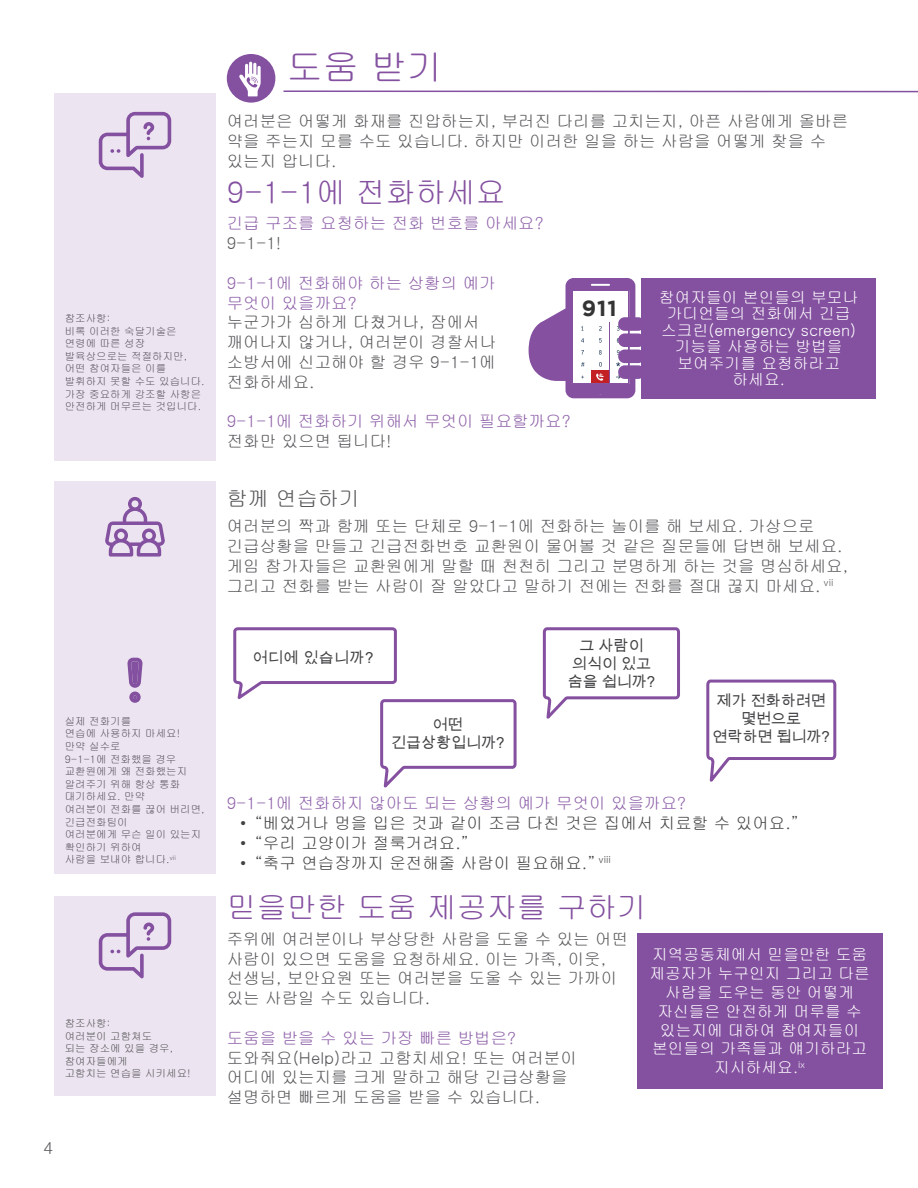
<style>
.page{position:relative;width:918px;height:1188px;background:#fff}
.page>*{position:absolute;margin:0;border:0;box-sizing:border-box;transform-origin:0 0}
.Heading{font:36px "Gulim";color:#8450a0}
.Heading-2{font:30px "Gulim";color:#8450a0}
.t1{font:700 21.75px "Gotham";color:#343434}
.Heading_2{font:21px "Gulim";color:#565659}
.t2{font:16.5px/19.8px "Gulim";color:#565659}
.t3{font:16.5px/19.8px "Gulim";color:#8d5fa8}
.t4{font:16.5px "Gulim";color:#414042}
.t5{font:15.75px/18.9px "Gulim";color:#fff;text-align:center}
.t6{font:15px/18px "Arial Unicode MS";color:#414042;text-align:center}
.t7{font:10.5px/12.6px "Gulim";color:#565659}
</style>
<div class="page">
<div style="left:642px;top:278px;width:234px;height:120px;background:#8450a0"></div>
<div style="left:227px;top:54px;width:48px;height:49px;background:#8450a0;border-radius:50%"></div>
<svg style="left:239px;top:62px;width:22px;height:34px"></svg>
<svg style="left:529px;top:278px;width:113px;height:120px"></svg>
<div style="left:589px;top:385px;width:21px;height:9px;background:#8550a0;border-radius:4px"></div>
<svg style="left:233px;top:627px;width:284px;height:161px"></svg>
<svg style="left:543px;top:627px;width:137px;height:92px"></svg>
<svg style="left:706px;top:680px;width:130px;height:102px"></svg>
<div style="left:637px;top:933px;width:245px;height:156px;background:#8450a0"></div>
<hr style="left:284px;top:90px;width:634px;height:2px;background:#8450a0">
<div style="left:54px;top:93px;width:162px;height:367px;background:#ece4f0"></div>
<div style="left:54px;top:481px;width:162px;height:393px;background:#ece4f0"></div>
<svg style="left:127px;top:658px;width:16px;height:45px"></svg>
<div style="left:54px;top:896px;width:162px;height:200px;background:#ece4f0"></div>
<svg style="left:99px;top:912px;width:72px;height:66px"></svg>
<p class="t7" style="left:65px;top:312px;width:47px">참조사항:</p>
<p class="t7" style="left:65px;top:325px;width:141px">비록 이러한 숙달기술은 연령에 따른 성장 발육상으로는 적절하지만, 어떤 참여자들은 이를 발휘하지 못할 수도 있습니다. 가장 중요하게 강조할 사항은 안전하게 머무르는 것입니다.</p>
<p class="t7" style="left:65px;top:715px;width:68px">실제 전화기를</p>
<p class="t7" style="left:65px;top:727px;width:117px">연습에 사용하지 마세요!</p>
<p class="t7" style="left:65px;top:740px;width:57px">만약 실수로</p>
<p class="t7" style="left:65px;top:753px;width:113px">9-1-1에 전화했을 경우</p>
<p class="t7" style="left:65px;top:765px;width:124px">교환원에게 왜 전화했는지</p>
<p class="t7" style="left:65px;top:778px;width:117px">알려주기 위해 항상 통화 대기하세요. 만약</p>
<p class="t7" style="left:65px;top:803px;width:141px">여러분이 전화를 끊어 버리면, 긴급전화팀이</p>
<p class="t7" style="left:65px;top:828px;width:138px">여러분에게 무슨 일이 있는지 확인하기 위하여</p>
<p class="t7" style="left:65px;top:853px;width:113px">사람을 보내야 합니다.<sup>vii</sup></p>
<p class="t7" style="left:65px;top:1017px;width:47px">참조사항:</p>
<p class="t7" style="left:65px;top:1029px;width:110px">여러분이 고함쳐도 되는 장소에 있을 경우, 참여자들에게</p>
<p class="t7" style="left:65px;top:1067px;width:127px">고함치는 연습을 시키세요!</p>
<p class="t2" style="left:44px;top:1138px;width:11px">4</p>
<h2 class="Heading" style="left:287px;top:49px;width:157px">도움 받기</h2>
<p class="t2" style="left:227px;top:111px;width:623px">여러분은 어떻게 화재를 진압하는지, 부러진 다리를 고치는지, 아픈 사람에게 올바른 약을 주는지 모를 수도 있습니다. 하지만 이러한 일을 하는 사람을 어떻게 찾을 수 있는지 압니다.</p>
<h2 class="Heading-2" style="left:227px;top:177px;width:281px">9-1-1에 전화하세요</h2>
<p class="t3" style="left:227px;top:214px;width:318px">긴급 구조를 요청하는 전화 번호를 아세요?</p>
<p class="t2" style="left:227px;top:233px;width:56px">9-1-1!</p>
<p class="t3" style="left:227px;top:273px;width:271px">9-1-1에 전화해야 하는 상황의 예가 무엇이 있을까요?</p>
<p class="t2" style="left:227px;top:313px;width:271px">누군가가 심하게 다쳤거나, 잠에서 깨어나지 않거나, 여러분이 경찰서나 소방서에 신고해야 할 경우 9-1-1에 전화하세요.</p>
<p class="t3" style="left:227px;top:412px;width:345px">9-1-1에 전화하기 위해서 무엇이 필요할까요?</p>
<p class="t2" style="left:227px;top:431px;width:166px">전화만 있으면 됩니다!</p>
<p class="t1" style="left:582px;top:295px;width:37px">911</p>
<p class="t5" style="left:659px;top:289px;width:201px;line-height:16.5px">참여자들이 본인들의 부모나 가디언들의 전화에서 긴급 스크린(emergency screen) 기능을 사용하는 방법을 보여주기를 요청하라고 하세요.</p>
<h3 class="Heading_2" style="left:227px;top:487px;width:134px">함께 연습하기</h3>
<p class="t2" style="left:227px;top:516px;width:623px">여러분의 짝과 함께 또는 단체로 9-1-1에 전화하는 놀이를 해 보세요. 가상으로 긴급상황을 만들고 긴급전화번호 교환원이 물어볼 것 같은 질문들에 답변해 보세요. 게임 참가자들은 교환원에게 말할 때 천천히 그리고 분명하게 하는 것을 명심하세요, 그리고 전화를 받는 사람이 잘 알았다고 말하기 전에는 전화를 절대 끊지 마세요. <sup>vii</sup></p>
<p class="t6" style="left:253px;top:648px;width:122px">어디에 있습니까?</p>
<p class="t6" style="left:391px;top:716px;width:115px">어떤 긴급상황입니까?</p>
<p class="t6" style="left:568px;top:636px;width:89px">그 사람이 의식이 있고 숨을 쉽니까?</p>
<p class="t6" style="left:712px;top:691px;width:119px">제가 전화하려면 몇번으로 연락하면 됩니까?</p>
<p class="t3" style="left:227px;top:794px;width:461px">9-1-1에 전화하지 않아도 되는 상황의 예가 무엇이 있을까요?</p>
<p class="t4" style="left:240px;top:815px;width:560px">• “베었거나 멍을 입은 것과 같이 조금 다친 것은 집에서 치료할 수 있어요.”</p>
<p class="t4" style="left:240px;top:835px;width:230px">• “우리 고양이가 절룩거려요.”</p>
<p class="t4" style="left:240px;top:855px;width:372px">• “축구 연습장까지 운전해줄 사람이 필요해요.” <sup>viii</sup></p>
<h2 class="Heading-2" style="left:227px;top:892px;width:421px">믿을만한 도움 제공자를 구하기</h2>
<p class="t2" style="left:227px;top:929px;width:403px">주위에 여러분이나 부상당한 사람을 도울 수 있는 어떤 사람이 있으면 도움을 요청하세요. 이는 가족, 이웃, 선생님, 보안요원 또는 여러분을 도울 수 있는 가까이 있는 사람일 수도 있습니다.</p>
<p class="t3" style="left:227px;top:1028px;width:291px">도움을 받을 수 있는 가장 빠른 방법은?</p>
<p class="t2" style="left:227px;top:1048px;width:352px">도와줘요(Help)라고 고함치세요! 또는 여러분이 어디에 있는지를 크게 말하고 해당 긴급상황을 설명하면 빠르게 도움을 받을 수 있습니다.</p>
<p class="t5" style="left:649px;top:945px;width:222px">지역공동체에서 믿을만한 도움 제공자가 누구인지 그리고 다른 사람을 도우는 동안 어떻게 자신들은 안전하게 머루를 수 있는지에 대하여 참여자들이 본인들의 가족들과 얘기하라고 지시하세요.<sup>ix</sup></p>
</div>
